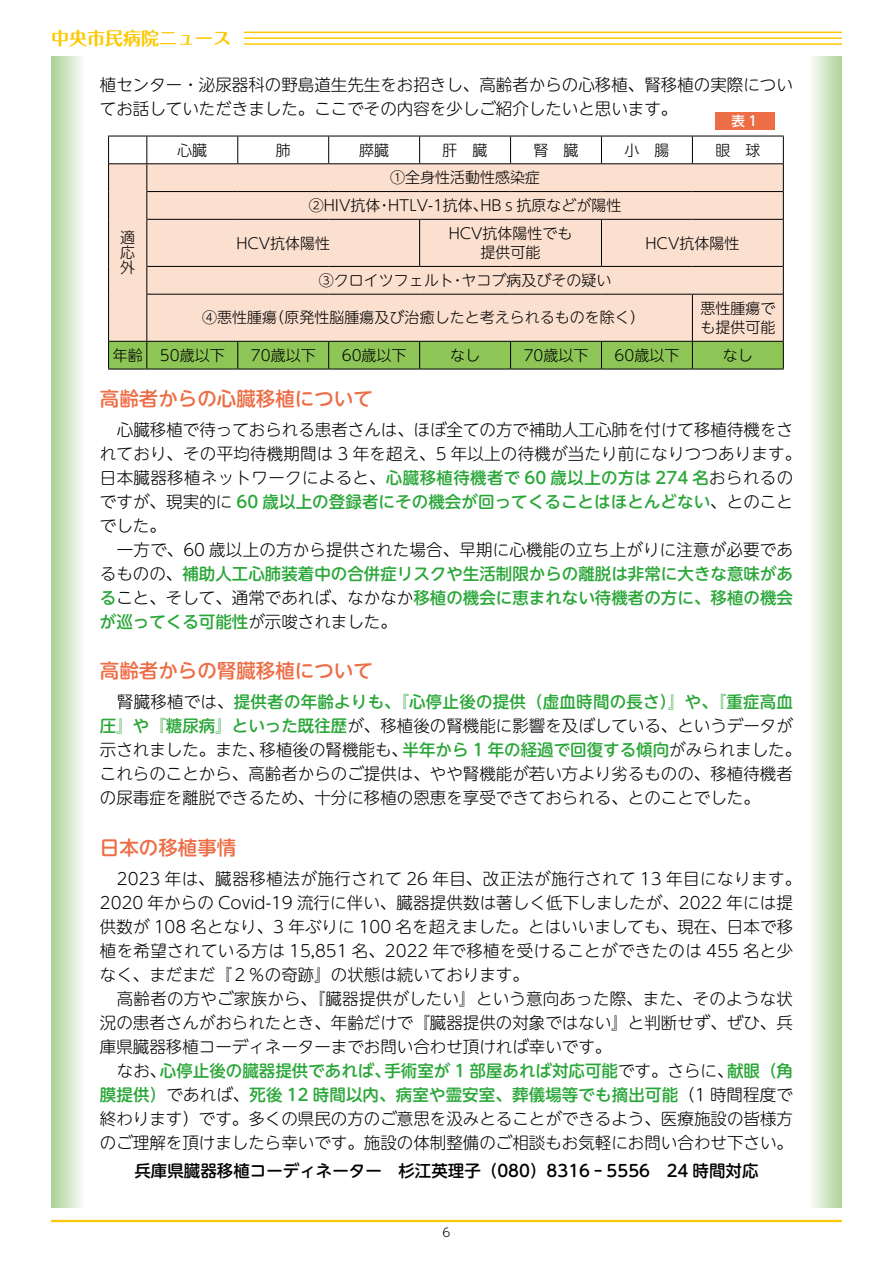
<style>
.page{position:relative;width:893px;height:1263px;background:#fff}
.page>*{position:absolute;margin:0;border:0;box-sizing:border-box;transform-origin:0 0}
.t1{font:500 19.5px "UD Shin M Go Pro";color:#ed6d46}
.t2{font:700 18px "Maru Fo Pro";color:#fcc800}
.t3{font:300 16.5px/24px "UD Shin M Go Pro";color:#000}
.t4{font:500 16.5px "UD Shin M Go Pro";color:#000}
.t5{font:300 15px/15px "UD Shin M Go Pro";color:#000;text-align:center}
.t6{font:500 13.5px "UD Shin Go Pro";color:#fff}
.t7{font:300 12px "UD Shin M Go Pro";color:#000}
.s1{font-weight:500;color:#2aa738}
</style>
<div class="page">
<svg style="left:51px;top:56px;width:31px;height:1152px;background:#cfe5c2"></svg>
<svg style="left:812px;top:56px;width:30px;height:1152px;background:#d2e6c6"></svg>
<div style="left:109px;top:164px;width:674px;height:177px;background:#fbdfcf"></div>
<hr style="left:108px;top:136px;width:39px;height:1px;background:#000">
<hr style="left:147px;top:136px;width:91px;height:1px;background:#000">
<hr style="left:238px;top:136px;width:91px;height:1px;background:#000">
<hr style="left:329px;top:136px;width:91px;height:1px;background:#000">
<hr style="left:420px;top:136px;width:91px;height:1px;background:#000">
<hr style="left:511px;top:136px;width:90px;height:1px;background:#000">
<hr style="left:601px;top:136px;width:91px;height:1px;background:#000">
<hr style="left:692px;top:136px;width:92px;height:1px;background:#000">
<svg style="left:237px;top:136px;width:1px;height:27px"></svg>
<svg style="left:328px;top:136px;width:1px;height:27px"></svg>
<svg style="left:419px;top:136px;width:1px;height:27px"></svg>
<svg style="left:510px;top:136px;width:1px;height:27px"></svg>
<svg style="left:601px;top:136px;width:1px;height:27px"></svg>
<svg style="left:692px;top:136px;width:1px;height:27px"></svg>
<hr style="left:109px;top:163px;width:38px;height:1px;background:#000">
<svg style="left:108px;top:136px;width:1px;height:83px"></svg>
<hr style="left:108px;top:219px;width:1px;height:47px;background:#000">
<svg style="left:108px;top:266px;width:1px;height:28px"></svg>
<hr style="left:108px;top:294px;width:1px;height:47px;background:#000">
<hr style="left:147px;top:163px;width:91px;height:1px;background:#000">
<hr style="left:238px;top:163px;width:91px;height:1px;background:#000">
<hr style="left:329px;top:163px;width:91px;height:1px;background:#000">
<hr style="left:420px;top:163px;width:91px;height:1px;background:#000">
<hr style="left:511px;top:163px;width:90px;height:1px;background:#000">
<hr style="left:601px;top:163px;width:91px;height:1px;background:#000">
<hr style="left:692px;top:163px;width:91px;height:1px;background:#000">
<hr style="left:147px;top:191px;width:91px;height:1px;background:#000">
<hr style="left:238px;top:191px;width:91px;height:1px;background:#000">
<hr style="left:329px;top:191px;width:91px;height:1px;background:#000">
<hr style="left:420px;top:191px;width:91px;height:1px;background:#000">
<hr style="left:511px;top:191px;width:90px;height:1px;background:#000">
<hr style="left:601px;top:191px;width:91px;height:1px;background:#000">
<hr style="left:692px;top:191px;width:91px;height:1px;background:#000">
<hr style="left:147px;top:219px;width:91px;height:1px;background:#000">
<hr style="left:238px;top:219px;width:91px;height:1px;background:#000">
<hr style="left:329px;top:219px;width:91px;height:1px;background:#000">
<hr style="left:420px;top:219px;width:91px;height:1px;background:#000">
<hr style="left:511px;top:219px;width:90px;height:1px;background:#000">
<hr style="left:601px;top:219px;width:91px;height:1px;background:#000">
<hr style="left:692px;top:219px;width:91px;height:1px;background:#000">
<hr style="left:147px;top:266px;width:91px;height:1px;background:#000">
<hr style="left:238px;top:266px;width:91px;height:1px;background:#000">
<hr style="left:329px;top:266px;width:91px;height:1px;background:#000">
<hr style="left:420px;top:266px;width:91px;height:1px;background:#000">
<hr style="left:511px;top:266px;width:90px;height:1px;background:#000">
<hr style="left:601px;top:266px;width:91px;height:1px;background:#000">
<hr style="left:692px;top:266px;width:91px;height:1px;background:#000">
<svg style="left:146px;top:136px;width:1px;height:83px"></svg>
<svg style="left:783px;top:136px;width:1px;height:83px"></svg>
<hr style="left:146px;top:219px;width:1px;height:47px;background:#000">
<hr style="left:419px;top:220px;width:1px;height:46px;background:#000">
<hr style="left:601px;top:220px;width:1px;height:46px;background:#000">
<hr style="left:783px;top:219px;width:1px;height:47px;background:#000">
<svg style="left:146px;top:266px;width:1px;height:28px"></svg>
<svg style="left:783px;top:266px;width:1px;height:28px"></svg>
<hr style="left:147px;top:294px;width:91px;height:1px;background:#000">
<hr style="left:238px;top:294px;width:91px;height:1px;background:#000">
<hr style="left:329px;top:294px;width:91px;height:1px;background:#000">
<hr style="left:420px;top:294px;width:91px;height:1px;background:#000">
<hr style="left:511px;top:294px;width:90px;height:1px;background:#000">
<hr style="left:601px;top:294px;width:91px;height:1px;background:#000">
<hr style="left:692px;top:294px;width:91px;height:1px;background:#000">
<hr style="left:146px;top:294px;width:1px;height:47px;background:#000">
<hr style="left:692px;top:295px;width:1px;height:46px;background:#000">
<hr style="left:783px;top:294px;width:1px;height:47px;background:#000">
<hr style="left:108px;top:369px;width:39px;height:1px;background:#000">
<hr style="left:147px;top:369px;width:91px;height:1px;background:#000">
<hr style="left:238px;top:369px;width:91px;height:1px;background:#000">
<hr style="left:329px;top:369px;width:91px;height:1px;background:#000">
<hr style="left:420px;top:369px;width:91px;height:1px;background:#000">
<hr style="left:511px;top:369px;width:90px;height:1px;background:#000">
<hr style="left:601px;top:369px;width:91px;height:1px;background:#000">
<hr style="left:692px;top:369px;width:92px;height:1px;background:#000">
<svg style="left:108px;top:341px;width:676px;height:28px;background:#84b951"></svg>
<div style="left:715px;top:112px;width:59px;height:18px;background:#ed6d46"></div>
<hr style="left:51px;top:1220px;width:791px;height:2px;background:#fcc800">
<hr style="left:244px;top:32px;width:598px;height:1px;background:#fcc800">
<hr style="left:244px;top:37px;width:598px;height:2px;background:#fcc800">
<hr style="left:244px;top:43px;width:598px;height:2px;background:#fcc800">
<p class="t2" style="left:51px;top:24px;width:181px">中央市民病院ニュース</p>
<p class="t3" style="left:100px;top:72px;width:694px">植センター・泌尿器科の野島道生先生をお招きし、高齢者からの心移植、腎移植の実際についてお話していただきました。ここでその内容を少しご紹介したいと思います。</p>
<p class="t6" style="left:732px;top:110px;width:27px">表1</p>
<p class="t5" style="left:177px;top:142px;width:32px">心臓</p>
<p class="t5" style="left:276px;top:142px;width:16px">肺</p>
<p class="t5" style="left:359px;top:142px;width:31px">膵臓</p>
<p class="t5" style="left:443px;top:142px;width:46px">肝　臓</p>
<p class="t5" style="left:534px;top:142px;width:46px">腎　臓</p>
<p class="t5" style="left:624px;top:142px;width:46px">小　腸</p>
<p class="t5" style="left:715px;top:142px;width:46px">眼　球</p>
<p class="t5" style="left:309px;top:163px;width:314px;line-height:27.8px">①全身性活動性感染症<br>②HIV抗体・HTLV-1抗体、HBｓ抗原などが陽性</p>
<p class="t5" style="left:236px;top:235px;width:95px">HCV抗体陽性</p>
<p class="t5" style="left:449px;top:223px;width:125px;line-height:19.4px">HCV抗体陽性でも提供可能</p>
<p class="t5" style="left:645px;top:235px;width:95px">HCV抗体陽性</p>
<p class="t5" style="left:319px;top:272px;width:294px">③クロイツフェルト・ヤコブ病及びその疑い</p>
<p class="t5" style="left:202px;top:309px;width:444px">④悪性腫瘍（原発性脳腫瘍及び治癒したと考えられるものを除く）</p>
<p class="t5" style="left:700px;top:298px;width:76px;line-height:19.4px;text-align:left">悪性腫瘍でも提供可能</p>
<p class="t5" style="left:113px;top:347px;width:113px">年齢 50歳以下</p>
<p class="t5" style="left:251px;top:347px;width:66px">70歳以下</p>
<p class="t5" style="left:342px;top:347px;width:66px">60歳以下</p>
<p class="t5" style="left:450px;top:347px;width:31px">なし</p>
<p class="t5" style="left:524px;top:347px;width:66px">70歳以下</p>
<p class="t5" style="left:615px;top:347px;width:66px">60歳以下</p>
<p class="t5" style="left:723px;top:347px;width:31px">なし</p>
<p class="t5" style="left:120px;top:229px;width:16px;text-align:justify">適応外</p>
<p class="t1" style="left:100px;top:382px;width:274px">高齢者からの心臓移植について</p>
<p class="t3" style="left:100px;top:416px;width:703px;text-indent:17px">心臓移植で待っておられる患者さんは、ほぼ全ての方で補助人工心肺を付けて移植待機をされており、その平均待機期間は 3 年を超え、5 年以上の待機が当たり前になりつつあります。日本臓器移植ネットワークによると、<span class="s1">心臓移植待機者で 60 歳以上の方は 274 名</span>おられるのですが、現実的に <span class="s1">60 歳以上の登録者にその機会が回ってくることはほとんどない</span>、とのことでした。</p>
<p class="t3" style="left:100px;top:536px;width:695px;text-align:justify;text-indent:17px">一方で、60 歳以上の方から提供された場合、早期に心機能の立ち上がりに注意が必要であるものの、<span class="s1">補助人工心肺装着中の合併症リスクや生活制限からの離脱は非常に大きな意味がある</span>こと、そして、通常であれば、なかなか<span class="s1">移植の機会に恵まれない待機者の方に、移植の機会が巡ってくる可能性</span>が示唆されました。</p>
<p class="t1" style="left:100px;top:655px;width:274px">高齢者からの腎臓移植について</p>
<p class="t3" style="left:100px;top:689px;width:703px;text-indent:17px">腎臓移植では、<span class="s1">提供者の年齢よりも、『心停止後の提供（虚血時間の長さ）』や、『重症高血圧』や『糖尿病』といった既往歴</span>が、移植後の腎機能に影響を及ぼしている、というデータが示されました。また、移植後の腎機能も、<span class="s1">半年から 1 年の経過で回復する傾向</span>がみられました。これらのことから、高齢者からのご提供は、やや腎機能が若い方より劣るものの、移植待機者の尿毒症を離脱できるため、十分に移植の恩恵を享受できておられる、とのことでした。</p>
<p class="t1" style="left:100px;top:831px;width:138px">日本の移植事情</p>
<p class="t3" style="left:100px;top:865px;width:703px;text-indent:17px">2023 年は、臓器移植法が施行されて 26 年目、改正法が施行されて 13 年目になります。2020 年からの Covid-19 流行に伴い、臓器提供数は著しく低下しましたが、2022 年には提供数が 108 名となり、3 年ぶりに 100 名を超えました。とはいいましても、現在、日本で移植を希望されている方は 15,851 名、2022 年で移植を受けることができたのは 455 名と少なく、まだまだ『２％の奇跡』の状態は続いております。</p>
<p class="t3" style="left:100px;top:985px;width:694px;text-align:justify;text-indent:17px">高齢者の方やご家族から、『臓器提供がしたい』という意向あった際、また、そのような状況の患者さんがおられたとき、年齢だけで『臓器提供の対象ではない』と判断せず、ぜひ、兵庫県臓器移植コーディネーターまでお問い合わせ頂ければ幸いです。</p>
<p class="t3" style="left:100px;top:1058px;width:695px;text-align:justify;text-indent:17px">なお、<span class="s1">心停止後の臓器提供であれば、手術室が 1 部屋あれば対応可能</span>です。さらに、<span class="s1">献眼（角膜提供）</span>であれば、<span class="s1">死後 12 時間以内、病室や霊安室、葬儀場等でも摘出可能</span>（1 時間程度で終わります）です。多くの県民の方のご意思を汲みとることができるよう、医療施設の皆様方のご理解を頂けましたら幸いです。施設の体制整備のご相談もお気軽にお問い合わせ下さい。</p>
<p class="t4" style="left:134px;top:1157px;width:626px">兵庫県臓器移植コーディネーター　杉江英理子（080）8316 ｰ 5556　24 時間対応</p>
<p class="t7" style="left:442px;top:1223px;width:9px">6</p>
</div>
